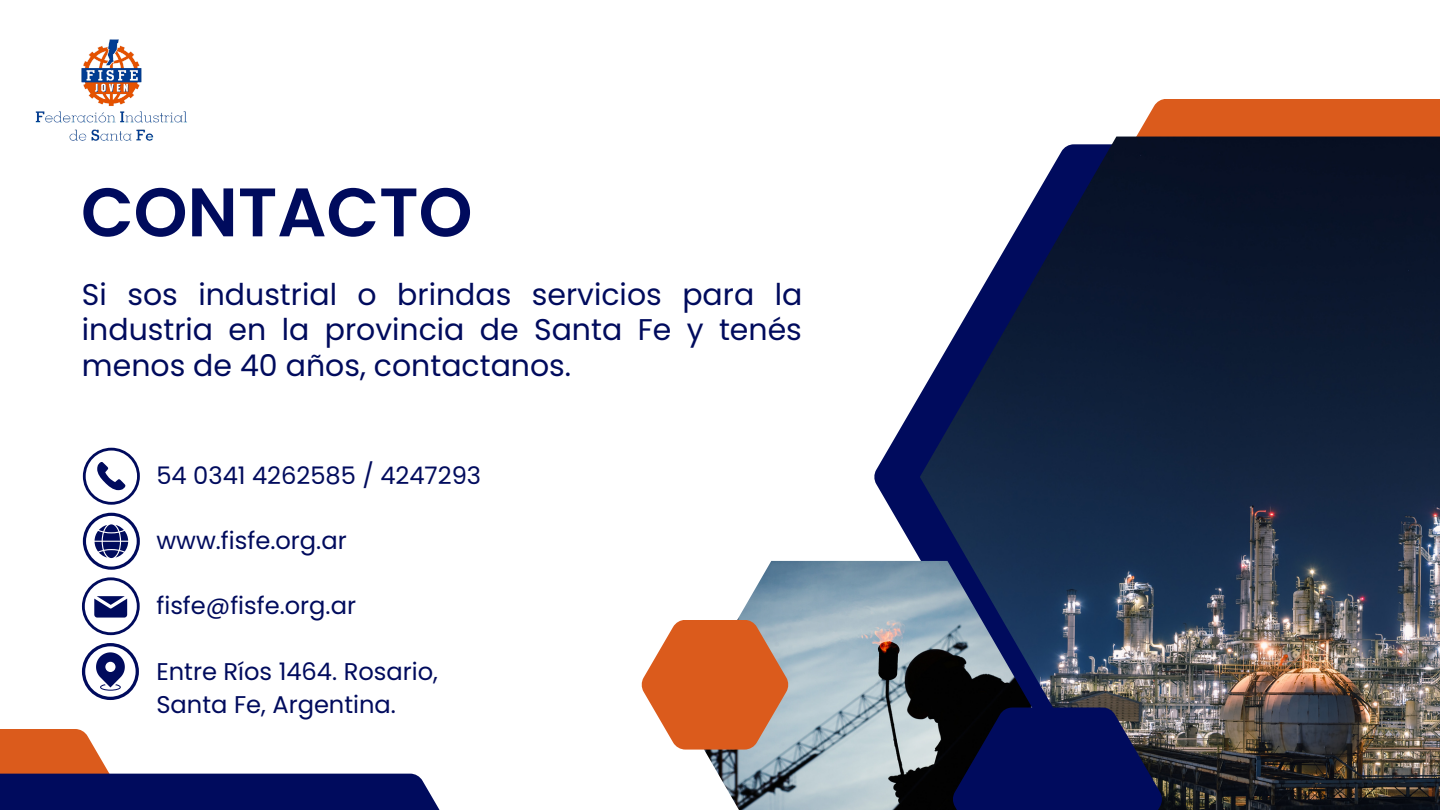
<style>
.page{position:relative;width:1440px;height:810px;background:#fff}
.page>*{position:absolute;margin:0;border:0;box-sizing:border-box;transform-origin:0 0}
.t1{font:600 68.5px "Poppins";color:#000b5d}
.t2{font:30px/35.2px "Poppins";color:#000b5d;text-align:justify}
.t3{font:24.2px/33.4px "Poppins";color:#000b5d}
</style>
<div class="page">
<svg style="left:83px;top:448px;width:57px;height:57px"></svg>
<svg style="left:83px;top:513px;width:57px;height:57px"></svg>
<svg style="left:82px;top:643px;width:57px;height:57px"></svg>
<svg style="left:82px;top:577px;width:58px;height:58px"></svg>
<svg style="left:0;top:729px;width:132px;height:45px;fill:#db5b1c"></svg>
<div style="left:0;top:774px;width:485px;height:36px;background:#000b5d"></div>
<svg style="left:1116px;top:99px;width:324px;height:38px;background:#db6a32"></svg>
<svg style="left:874px;top:395px;width:46px;height:166px;fill:#020c5e"></svg>
<img style="left:920px;top:137px;width:520px;height:673px">
<img style="left:704px;top:561px;width:332px;height:249px">
<svg style="left:952px;top:708px;width:211px;height:102px;background:#091151"></svg>
<svg style="left:641px;top:620px;width:148px;height:130px;background:#da7b4c"></svg>
<img style="left:35px;top:39px;width:152px;height:102px">
<p class="t1" style="left:81px;top:164px;width:393px">CONTACTO</p>
<p class="t2" style="left:82px;top:277px;width:722px">Si sos industrial o brindas servicios para la industria en la provincia de Santa Fe y tenés menos de 40 años, contactanos.</p>
<p class="t3" style="left:156px;top:459px;width:326px">54 0341 4262585 / 4247293</p>
<p class="t3" style="left:156px;top:524px;width:192px">www.fisfe.org.ar</p>
<p class="t3" style="left:156px;top:589px;width:201px">fisfe@fisfe.org.ar</p>
<p class="t3" style="left:156px;top:654px;width:283px">Entre Ríos 1464. Rosario,<br>Santa Fe, Argentina.</p>
</div>
